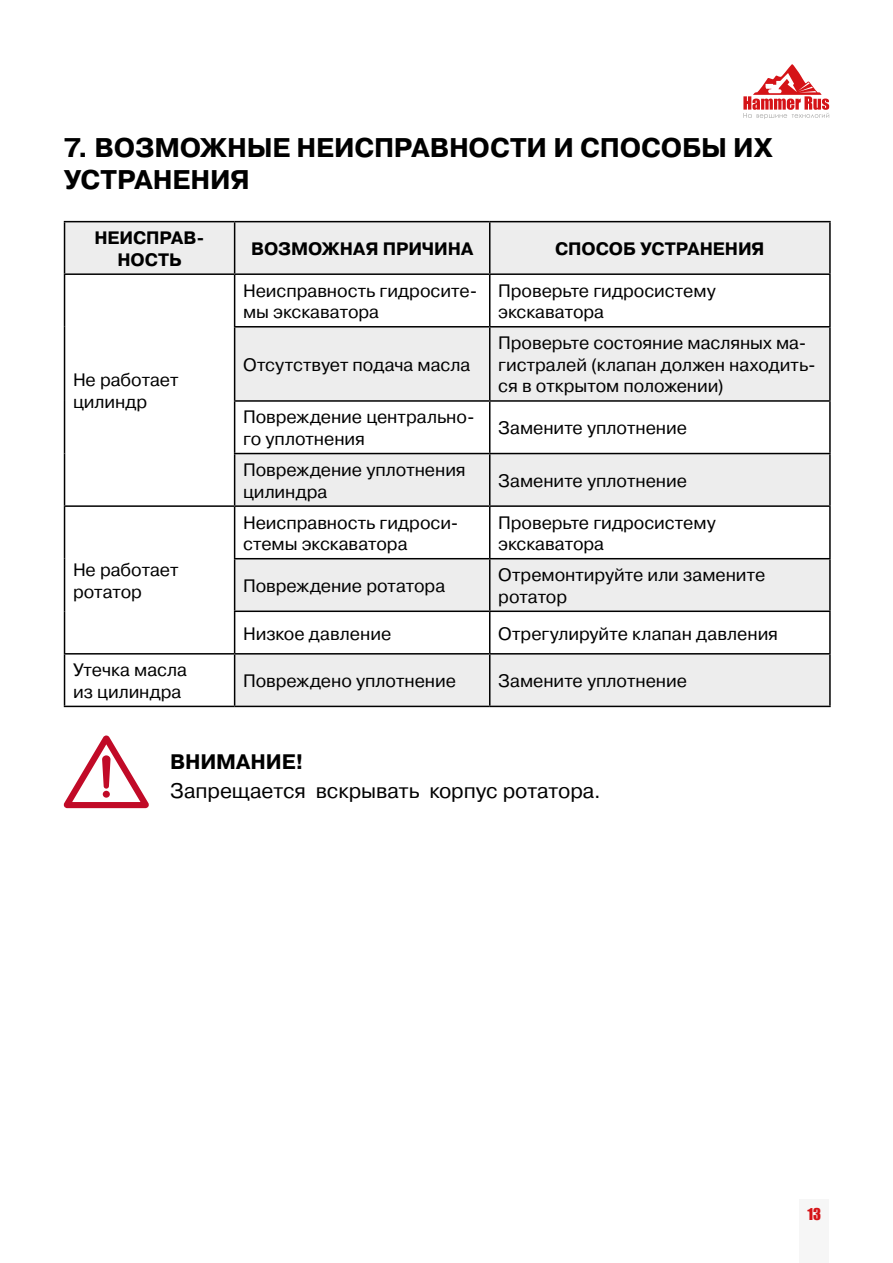
<style>
.page{position:relative;width:893px;height:1263px;background:#fff}
.page>*{position:absolute;margin:0;border:0;box-sizing:border-box;transform-origin:0 0}
.t1{font:700 27px/32.4px "Pragmatica C";letter-spacing:-.01em;color:#000}
.t2{font:21px "Pragmatica C";letter-spacing:-.005em;color:#000}
.t3{font:700 21px "Pragmatica C";letter-spacing:-.01em;color:#000}
.t4{font:18px/21.6px "Pragmatica C";letter-spacing:-.005em;color:#000}
.t5{font:700 18px/21.6px "Pragmatica C";letter-spacing:-.01em;color:#000;text-align:center}
.t6{font:15px "Impact";color:#d51317}
</style>
<div class="page">
<div style="left:799px;top:1199px;width:30px;height:64px;background:#f6f6f6"></div>
<svg style="left:743px;top:64px;width:86px;height:55px"></svg>
<div style="left:65px;top:222px;width:764px;height:51px;background:#ededed"></div>
<div style="left:235px;top:327px;width:594px;height:73px;background:#ededed"></div>
<div style="left:235px;top:454px;width:594px;height:51px;background:#ededed"></div>
<div style="left:235px;top:559px;width:594px;height:51px;background:#ededed"></div>
<div style="left:235px;top:654px;width:594px;height:52px;background:#ededed"></div>
<hr style="left:64px;top:221px;width:171px;height:1px;background:#000">
<hr style="left:64px;top:222px;width:1px;height:51px;background:#000">
<hr style="left:235px;top:221px;width:255px;height:1px;background:#000">
<hr style="left:234px;top:222px;width:1px;height:51px;background:#000">
<hr style="left:490px;top:221px;width:341px;height:1px;background:#000">
<hr style="left:489px;top:222px;width:1px;height:51px;background:#000">
<hr style="left:829px;top:222px;width:2px;height:51px;background:#000">
<hr style="left:64px;top:273px;width:171px;height:2px;background:#000">
<hr style="left:64px;top:275px;width:1px;height:52px;background:#000">
<hr style="left:64px;top:327px;width:1px;height:74px;background:#000">
<hr style="left:64px;top:401px;width:1px;height:52px;background:#000">
<hr style="left:64px;top:453px;width:1px;height:52px;background:#000">
<hr style="left:235px;top:273px;width:255px;height:2px;background:#000">
<hr style="left:234px;top:275px;width:1px;height:51px;background:#000">
<hr style="left:490px;top:273px;width:341px;height:2px;background:#000">
<hr style="left:489px;top:275px;width:1px;height:51px;background:#000">
<hr style="left:829px;top:275px;width:2px;height:51px;background:#000">
<hr style="left:234px;top:326px;width:256px;height:1px;background:#000">
<hr style="left:234px;top:327px;width:1px;height:73px;background:#000">
<hr style="left:490px;top:326px;width:341px;height:1px;background:#000">
<hr style="left:489px;top:327px;width:1px;height:73px;background:#000">
<hr style="left:829px;top:327px;width:2px;height:73px;background:#000">
<hr style="left:234px;top:400px;width:256px;height:2px;background:#000">
<hr style="left:234px;top:402px;width:1px;height:51px;background:#000">
<hr style="left:490px;top:400px;width:341px;height:2px;background:#000">
<hr style="left:489px;top:402px;width:1px;height:51px;background:#000">
<hr style="left:829px;top:402px;width:2px;height:51px;background:#000">
<hr style="left:234px;top:453px;width:256px;height:1px;background:#000">
<hr style="left:234px;top:454px;width:1px;height:51px;background:#000">
<hr style="left:490px;top:453px;width:341px;height:1px;background:#000">
<hr style="left:489px;top:454px;width:1px;height:51px;background:#000">
<hr style="left:829px;top:454px;width:2px;height:51px;background:#000">
<hr style="left:64px;top:505px;width:171px;height:2px;background:#000">
<hr style="left:64px;top:507px;width:1px;height:52px;background:#000">
<hr style="left:64px;top:559px;width:1px;height:52px;background:#000">
<hr style="left:64px;top:611px;width:1px;height:42px;background:#000">
<hr style="left:235px;top:505px;width:255px;height:2px;background:#000">
<hr style="left:234px;top:507px;width:1px;height:51px;background:#000">
<hr style="left:490px;top:505px;width:341px;height:2px;background:#000">
<hr style="left:489px;top:507px;width:1px;height:51px;background:#000">
<hr style="left:829px;top:507px;width:2px;height:51px;background:#000">
<hr style="left:234px;top:558px;width:256px;height:1px;background:#000">
<hr style="left:234px;top:559px;width:1px;height:51px;background:#000">
<hr style="left:490px;top:558px;width:341px;height:1px;background:#000">
<hr style="left:489px;top:559px;width:1px;height:51px;background:#000">
<hr style="left:829px;top:559px;width:2px;height:51px;background:#000">
<hr style="left:234px;top:610px;width:256px;height:2px;background:#000">
<hr style="left:234px;top:612px;width:1px;height:41px;background:#000">
<hr style="left:490px;top:610px;width:341px;height:2px;background:#000">
<hr style="left:489px;top:612px;width:1px;height:41px;background:#000">
<hr style="left:829px;top:612px;width:2px;height:41px;background:#000">
<hr style="left:64px;top:653px;width:171px;height:1px;background:#000">
<hr style="left:64px;top:654px;width:1px;height:52px;background:#000">
<hr style="left:235px;top:653px;width:255px;height:1px;background:#000">
<hr style="left:234px;top:654px;width:1px;height:52px;background:#000">
<hr style="left:490px;top:653px;width:341px;height:1px;background:#000">
<hr style="left:489px;top:654px;width:1px;height:52px;background:#000">
<hr style="left:829px;top:654px;width:2px;height:52px;background:#000">
<hr style="left:64px;top:706px;width:171px;height:1px;background:#000">
<hr style="left:235px;top:706px;width:255px;height:1px;background:#000">
<hr style="left:490px;top:706px;width:341px;height:1px;background:#000">
<svg style="left:64px;top:735px;width:85px;height:73px"></svg>
<h1 class="t1" style="left:64px;top:132px;width:711px">7. ВОЗМОЖНЫЕ НЕИСПРАВНОСТИ И СПОСОБЫ ИХ<br>УСТРАНЕНИЯ</h1>
<p class="t5" style="left:94px;top:227px;width:112px">НЕИСПРАВ-<br>НОСТЬ</p>
<p class="t5" style="left:251px;top:238px;width:224px">ВОЗМОЖНАЯ ПРИЧИНА</p>
<p class="t5" style="left:555px;top:238px;width:211px">СПОСОБ УСТРАНЕНИЯ</p>
<p class="t4" style="left:73px;top:369px;width:107px">Не работает цилиндр</p>
<p class="t4" style="left:73px;top:559px;width:107px">Не работает ротатор</p>
<p class="t4" style="left:243px;top:280px;width:236px">Неисправность гидросите&shy;мы экскаватора</p>
<p class="t4" style="left:498px;top:280px;width:219px">Проверьте гидросистему экскаватора</p>
<p class="t4" style="left:243px;top:354px;width:229px">Отсутствует подача масла</p>
<p class="t4" style="left:498px;top:332px;width:319px">Проверьте состояние масляных ма&shy;гистралей (клапан должен находить&shy;ся в открытом положении)</p>
<p class="t4" style="left:243px;top:407px;width:233px">Повреждение центрально&shy;го уплотнения</p>
<p class="t4" style="left:498px;top:417px;width:190px">Замените уплотнение</p>
<p class="t4" style="left:243px;top:459px;width:224px">Повреждение уплотнения цилиндра</p>
<p class="t4" style="left:498px;top:470px;width:190px">Замените уплотнение</p>
<p class="t4" style="left:243px;top:512px;width:217px">Неисправность гидроси&shy;стемы экскаватора</p>
<p class="t4" style="left:498px;top:512px;width:219px">Проверьте гидросистему экскаватора</p>
<p class="t4" style="left:243px;top:575px;width:204px">Повреждение ротатора</p>
<p class="t4" style="left:498px;top:564px;width:269px">Отремонтируйте или замените ротатор</p>
<p class="t4" style="left:243px;top:623px;width:150px">Низкое давление</p>
<p class="t4" style="left:498px;top:623px;width:281px">Отрегулируйте клапан давления</p>
<p class="t4" style="left:73px;top:659px;width:116px">Утечка масла из цилиндра</p>
<p class="t4" style="left:243px;top:670px;width:214px">Повреждено уплотнение</p>
<p class="t4" style="left:498px;top:670px;width:190px">Замените уплотнение</p>
<p class="t3" style="left:170px;top:750px;width:135px">ВНИМАНИЕ!</p>
<p class="t2" style="left:170px;top:779px;width:432px">Запрещается вскрывать корпус ротатора.</p>
<p class="t6" style="left:807px;top:1202px;width:15px">13</p>
</div>
